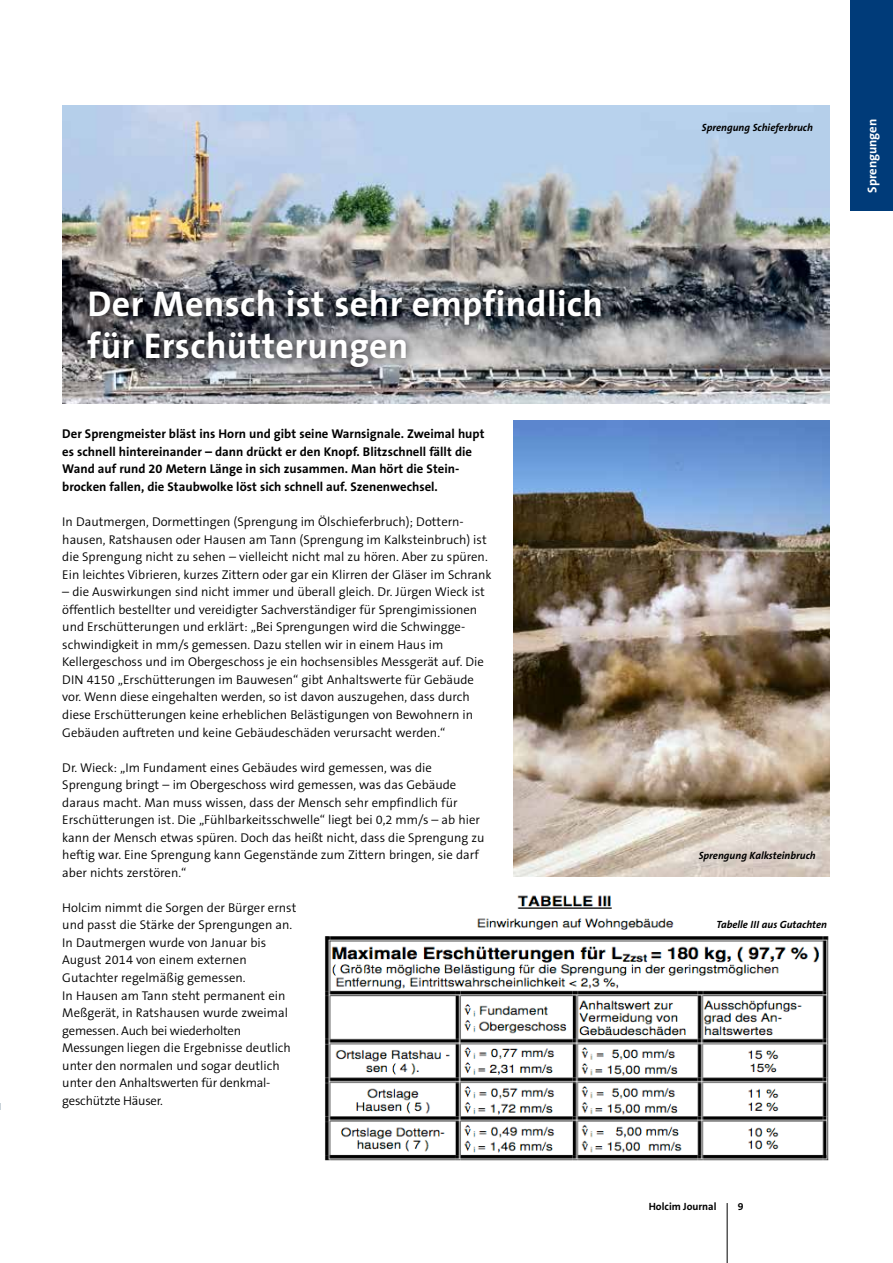
<style>
.page{position:relative;width:893px;height:1263px;background:#fff}
.page>*{position:absolute;margin:0;border:0;box-sizing:border-box;transform-origin:0 0}
.t1{font:700 36px/42px "The Sans B7";letter-spacing:.01em;color:#fff}
.t2{font:300 12.75px/17.5px "The Sans B4";color:#000}
.t3{font:700 12.75px/17.5px "The Sans B7";color:#000}
.t4{font:700 12.75px "The Sans B7";color:#fff}
.t5{font:italic 700 10.5px "The Sans B7";color:#000}
.t6{font:700 10.5px "The Sans B7";color:#000}
</style>
<div class="page">
<hr style="left:727px;top:1203px;width:1px;height:60px;background:#000">
<img style="left:513px;top:421px;width:317px;height:456px">
<img style="left:62px;top:106px;width:767px;height:298px">
<img style="left:324px;top:895px;width:505px;height:266px">
<div style="left:70px;top:271px;width:550px;height:116px;background:#000;opacity:0"></div>
<div style="left:850px;top:0;width:43px;height:210px;background:#003b79"></div>
<h1 class="t1" style="left:88px;top:284px;width:517px">Der Mensch ist sehr empfindlich für Erschütterungen</h1>
<p class="t3" style="left:62px;top:426px;width:424px">Der Sprengmeister bläst ins Horn und gibt seine Warnsignale. Zweimal hupt es schnell hintereinander – dann drückt er den Knopf. Blitzschnell fällt die Wand auf rund 20 Metern Länge in sich zusammen. Man hört die Stein&shy;brocken fallen, die Staubwolke löst sich schnell auf. Szenenwechsel.</p>
<p class="t2" style="left:62px;top:513px;width:431px">In Dautmergen, Dormettingen (Sprengung im Ölschieferbruch); Dottern&shy;hausen, Ratshausen oder Hausen am Tann (Sprengung im Kalksteinbruch) ist die Sprengung nicht zu sehen – vielleicht nicht mal zu hören. Aber zu spüren.<br>Ein leichtes Vibrieren, kurzes Zittern oder gar ein Klirren der Gläser im Schrank</p>
<p class="t2" style="left:62px;top:584px;width:424px">– die Auswirkungen sind nicht immer und überall gleich. Dr. Jürgen Wieck ist öffentlich bestellter und vereidigter Sachverständiger für Sprengimissionen und Erschütterungen und erklärt: „Bei Sprengungen wird die Schwingge&shy;schwindigkeit in mm/s gemessen. Dazu stellen wir in einem Haus im Kellergeschoss und im Obergeschoss je ein hochsensibles Messgerät auf. Die DIN 4150 „Erschütterungen im Bauwesen“ gibt Anhaltswerte für Gebäude vor. Wenn diese eingehalten werden, so ist davon auszugehen, dass durch diese Erschütterungen keine erheblichen Belästigungen von Bewohnern in Gebäuden auftreten und keine Gebäudeschäden verursacht werden.“</p>
<p class="t2" style="left:62px;top:759px;width:424px">Dr. Wieck: „Im Fundament eines Gebäudes wird gemessen, was die Sprengung bringt – im Obergeschoss wird gemessen, was das Gebäude daraus macht. Man muss wissen, dass der Mensch sehr empfindlich für Erschütterungen ist. Die „Fühlbarkeitsschwelle“ liegt bei 0,2 mm/s – ab hier kann der Mensch etwas spüren. Doch das heißt nicht, dass die Sprengung zu heftig war. Eine Sprengung kann Gegenstände zum Zittern bringen, sie darf aber nichts zerstören.“</p>
<p class="t2" style="left:62px;top:899px;width:236px">Holcim nimmt die Sorgen der Bürger ernst und passt die Stärke der Sprengungen an.<br>In Dautmergen wurde von Januar bis August 2014 von einem externen Gutachter regelmäßig gemessen.<br>In Hausen am Tann steht permanent ein Meßgerät, in Ratshausen wurde zweimal gemessen. Auch bei wiederholten Messungen liegen die Ergebnisse deutlich unter den normalen und sogar deutlich unter den Anhaltswerten für denkmal&shy;geschützte Häuser.</p>
<p class="t5" style="left:702px;top:122px;width:113px">Sprengung Schieferbruch</p>
<p class="t4" style="left:865px;top:193px;width:76px;rotate:-90deg">Sprengungen</p>
<p class="t5" style="left:699px;top:850px;width:119px">Sprengung Kalksteinbruch</p>
<p class="t5" style="left:716px;top:919px;width:112px">Tabelle III aus Gutachten</p>
<p class="t6" style="left:649px;top:1201px;width:69px">Holcim Journal</p>
<p class="t6" style="left:738px;top:1201px;width:7px">9</p>
</div>
